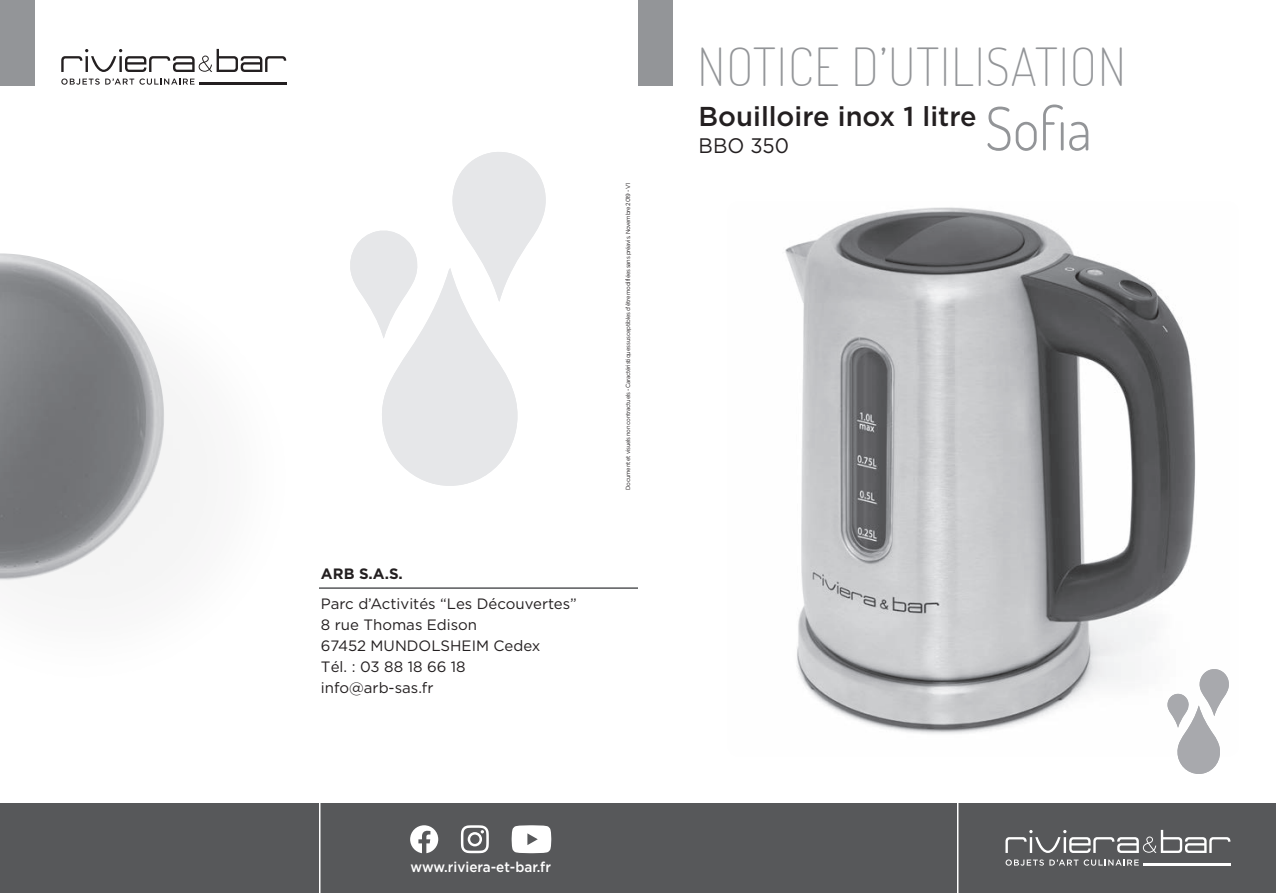
<style>
.page{position:relative;width:1276px;height:893px;background:#fff}
.page>*{position:absolute;margin:0;border:0;box-sizing:border-box;transform-origin:0 0}
.t1{font:300 60px "Dosis";color:#939598;scale:.95 1}
.t2{font:200 52.5px "Dosis";letter-spacing:.02em;color:#939598;scale:.95 1}
.t3{font:500 27.3px "Gotham HTF";color:#231f20}
.t4{font:21px "Gotham HTF";color:#231f20;scale:.95 1}
.t5{font:15px/21px "Gotham HTF";color:#231f20}
.t6{font:700 15px "Gotham HTF";color:#231f20}
.t7{font:500 14.25px "Gotham HTF";color:#fff;scale:.95 1}
.t8{font:6px "Gotham HTF";letter-spacing:-.04em;color:#231f20;scale:.95 1}
</style>
<div class="page">
<div style="left:638px;top:804px;width:638px;height:89px;background:#57585a"></div>
<hr style="left:1143px;top:864px;width:87px;height:2px;background:#fff">
<svg style="left:1005px;top:830px;width:225px;height:23px"></svg>
<svg style="left:1005px;top:859px;width:133px;height:7px"></svg>
<div style="left:638px;top:0;width:34px;height:85px;background:#939598"></div>
<hr style="left:957px;top:794px;width:1px;height:99px;background:#fff">
<div style="left:0;top:804px;width:638px;height:89px;background:#57585a"></div>
<hr style="left:199px;top:83px;width:87px;height:2px;background:#231f20">
<svg style="left:61px;top:49px;width:225px;height:23px"></svg>
<svg style="left:61px;top:78px;width:133px;height:7px"></svg>
<hr style="left:319px;top:785px;width:1px;height:108px;background:#fff">
<svg style="left:511px;top:825px;width:40px;height:28px"></svg>
<svg style="left:461px;top:825px;width:28px;height:28px"></svg>
<svg style="left:410px;top:825px;width:28px;height:28px"></svg>
<div style="left:0;top:0;width:34px;height:85px;background:#939598"></div>
<hr style="left:319px;top:587px;width:319px;height:2px;background:#57585a">
<svg style="left:350px;top:152px;width:196px;height:334px"></svg>
<img style="left:0;top:253px;width:164px;height:328px">
<img style="left:785px;top:207px;width:411px;height:527px">
<svg style="left:1166px;top:668px;width:63px;height:106px"></svg>
<h3 class="t6" style="left:321px;top:565px;width:83px">ARB S.A.S.</h3>
<h3 class="t5" style="left:321px;top:592px;width:257px">Parc d’Activités “Les Découvertes”<br>8 rue Thomas Edison<br>67452 Mundolsheim Cedex<br>Tél. : 03 88 18 66 18 info@arb-sas.fr</h3>
<p class="t8" style="left:625px;top:490px;width:325px;rotate:-90deg">Document et visuels non contractuels - Caractéristiques susceptibles d’être modifiées sans préavis. Novembre 2019 - V1</p>
<h3 class="t7" style="left:410px;top:859px;width:149px">www.riviera-et-bar.fr</h3>
<h2 class="t2" style="left:697px;top:32px;width:452px">NOTICE D’UTILISATION</h2>
<h3 class="t3" style="left:698px;top:101px;width:280px">Bouilloire inox 1 litre</h3>
<h3 class="t4" style="left:698px;top:134px;width:97px">BBO 350</h3>
<h1 class="t1" style="left:985px;top:89px;width:114px">Sofia</h1>
</div>
